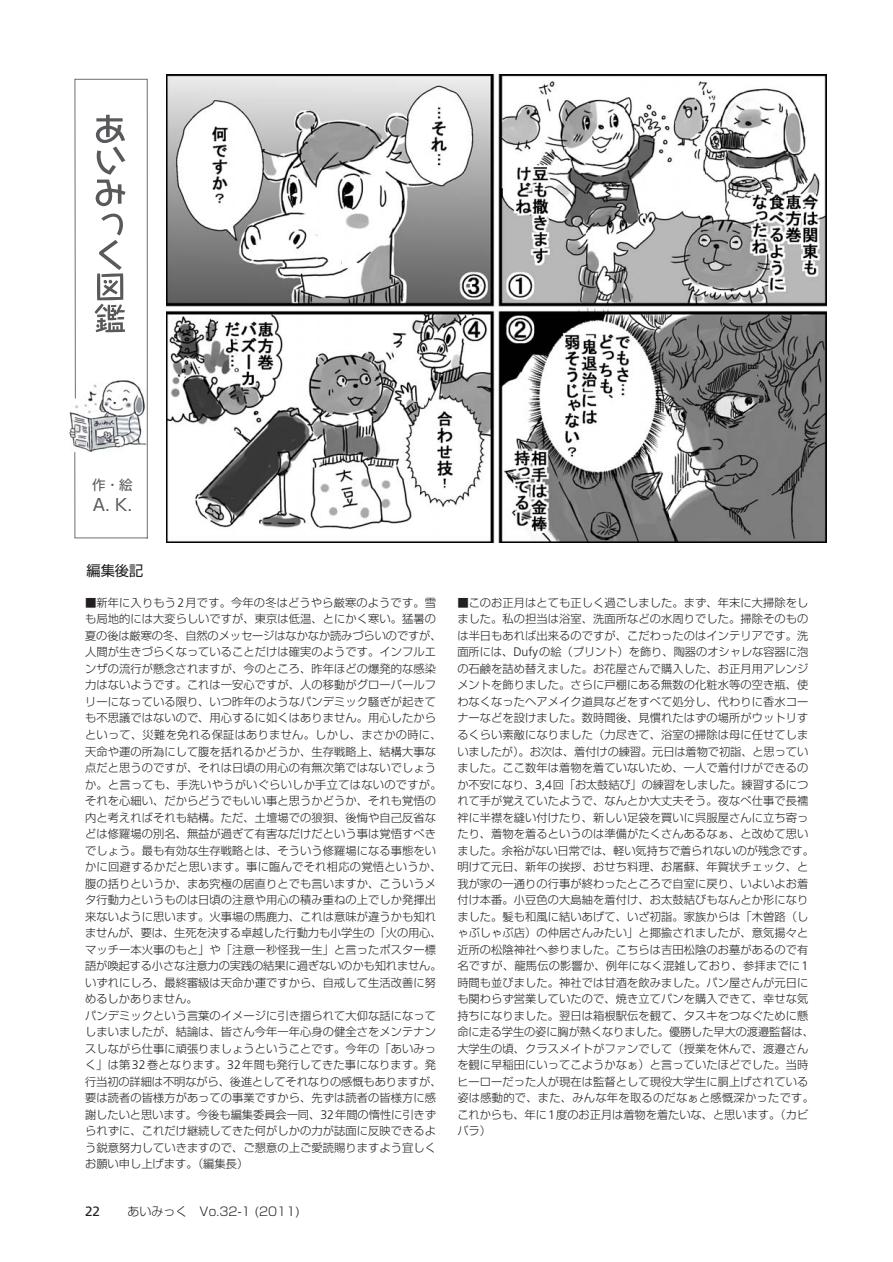
<style>
.page{position:relative;width:893px;height:1262px;background:#fff}
.page>*{position:absolute;margin:0;border:0;box-sizing:border-box;transform-origin:0 0}
.t1{font:16.5px "Shin Go";color:#58595b}
.t2{font:14.25px "Shin Go";color:#231f20}
.t3{font:13.5px "Shin Go";color:#58595b}
.t4{font:13.5px "Frutiger";color:#231f20}
.t5{font:300 12px "Shin Go";color:#231f20}
.t6{font:300 11.25px/16.5px "Shin Go";letter-spacing:.005em;color:#231f20}
.s1{font-family:"Frutiger";font-size:12.3px}
</style>
<div class="page">
<img style="left:166px;top:75px;width:660px;height:468px">
<img style="left:69px;top:412px;width:5px;height:34px">
<svg style="left:74px;top:79px;width:74px;height:460px"></svg>
<p class="t3" style="left:92px;top:479px;width:42px">作・絵</p>
<h1 class="t1" style="left:93px;top:498px;width:41px">A. K.</h1>
<p class="t2" style="left:86px;top:565px;width:58px">編集後記</p>
<p class="t6" style="left:85px;top:596px;width:358px">■新年に入りもう<span class="s1">2</span>月です。今年の冬はどうやら厳寒のようです。雪も局地的には大変らしいですが、東京は低温、とにかく寒い。猛暑の夏の後は厳寒の冬、自然のメッセージはなかなか読みづらいのですが、人間が生きづらくなっていることだけは確実のようです。インフルエンザの流行が懸念されますが、今のところ、昨年ほどの爆発的な感染力はないようです。これは一安心ですが、人の移動がグローバールフリーになっている限り、いつ昨年のようなパンデミック騒ぎが起きても不思議ではないので、用心するに如くはありません。用心したからといって、災難を免れる保証はありません。しかし、まさかの時に、天命や運の所為にして腹を括れるかどうか、生存戦略上、結構大事な点だと思うのですが、それは日頃の用心の有無次第ではないでしょうか。と言っても、手洗いやうがいぐらいしか手立てはないのですが。それを心細い、だからどうでもいい事と思うかどうか、それも覚悟の内と考えればそれも結構。ただ、土壇場での狼狽、後悔や自己反省などは修羅場の別名、無益が過ぎて有害なだけだという事は覚悟すべきでしょう。最も有効な生存戦略とは、そういう修羅場になる事態をいかに回避するかだと思います。事に臨んでそれ相応の覚悟というか、腹の括りというか、まあ究極の居直りとでも言いますか、こういうメタ行動力というものは日頃の注意や用心の積み重ねの上でしか発揮出来ないように思います。火事場の馬鹿力、これは意味が違うかも知れませんが、要は、生死を決する卓越した行動力も小学生の「火の用心、マッチ一本火事のもと」や「注意一秒怪我一生」と言ったポスター標語が喚起する小さな注意力の実践の結果に過ぎないのかも知れません。いずれにしろ、最終審級は天命か運ですから、自戒して生活改善に努めるしかありません。<br>パンデミックという言葉のイメージに引き摺られて大仰な話になってしまいましたが、結論は、皆さん今年一年心身の健全さをメンテナンスしながら仕事に頑張りましょうということです。今年の「あいみっく」は第<span class="s1">32</span>巻となります。<span class="s1">32</span>年間も発行してきた事になります。発行当初の詳細は不明ながら、後進としてそれなりの感慨もありますが、要は読者の皆様方があっての事業ですから、先ずは読者の皆様方に感謝したいと思います。今後も編集委員会一同、<span class="s1">32</span>年間の惰性に引きずられずに、これだけ継続してきた何がしかの力が誌面に反映できるよう鋭意努力していきますので、ご懇意の上ご愛読賜りますよう宜しくお願い申し上げます。（編集長）</p>
<p class="t6" style="left:457px;top:596px;width:358px">■このお正月はとても正しく過ごしました。まず、年末に大掃除をしました。私の担当は浴室、洗面所などの水周りでした。掃除そのものは半日もあれば出来るのですが、こだわったのはインテリアです。洗面所には、<span class="s1">Dufy</span>の絵（プリント）を飾り、陶器のオシャレな容器に泡の石鹸を詰め替えました。お花屋さんで購入した、お正月用アレンジメントを飾りました。さらに戸棚にある無数の化粧水等の空き瓶、使わなくなったヘアメイク道具などをすべて処分し、代わりに香水コーナーなどを設けました。数時間後、見慣れたはずの場所がウットリするくらい素敵になりました（力尽きて、浴室の掃除は母に任せてしまいましたが）。お次は、着付けの練習。元日は着物で初詣、と思っていました。ここ数年は着物を着ていないため、一人で着付けができるのか不安になり、<span class="s1">3,4</span>回「お太鼓結び」の練習をしました。練習するにつれて手が覚えていたようで、なんとか大丈夫そう。夜なべ仕事で長襦袢に半襟を縫い付けたり、新しい足袋を買いに呉服屋さんに立ち寄ったり、着物を着るというのは準備がたくさんあるなぁ、と改めて思いました。余裕がない日常では、軽い気持ちで着られないのが残念です。明けて元日、新年の挨拶、おせち料理、お屠蘇、年賀状チェック、と我が家の一通りの行事が終わったところで自室に戻り、いよいよお着付け本番。小豆色の大島紬を着付け、お太鼓結びもなんとか形になりました。髪も和風に結いあげて、いざ初詣。家族からは「木曽路（しゃぶしゃぶ店）の仲居さんみたい」と揶揄されましたが、意気揚々と近所の松陰神社へ参りました。こちらは吉田松陰のお墓があるので有名ですが、龍馬伝の影響か、例年になく混雑しており、参拝までに<span class="s1">1</span>時間も並びました。神社では甘酒を飲みました。パン屋さんが元日にも関わらず営業していたので、焼き立てパンを購入できて、幸せな気持ちになりました。翌日は箱根駅伝を観て、タスキをつなぐために懸命に走る学生の姿に胸が熱くなりました。優勝した早大の渡邉監督は、大学生の頃、クラスメイトがファンでして（授業を休んで、渡邉さんを観に早稲田にいってこようかなぁ）と言っていたほどでした。当時ヒーローだった人が現在は監督として現役大学生に胴上げされている姿は感動的で、また、みんな年を取るのだなぁと感慨深かったです。これからも、年に<span class="s1">1</span>度のお正月は着物を着たいな、と思います。（カビバラ）</p>
<p class="t4" style="left:85px;top:1205px;width:17px">22</p>
<p class="t5" style="left:128px;top:1206px;width:174px">あいみっく　Vo.32-1 (2011)</p>
</div>
